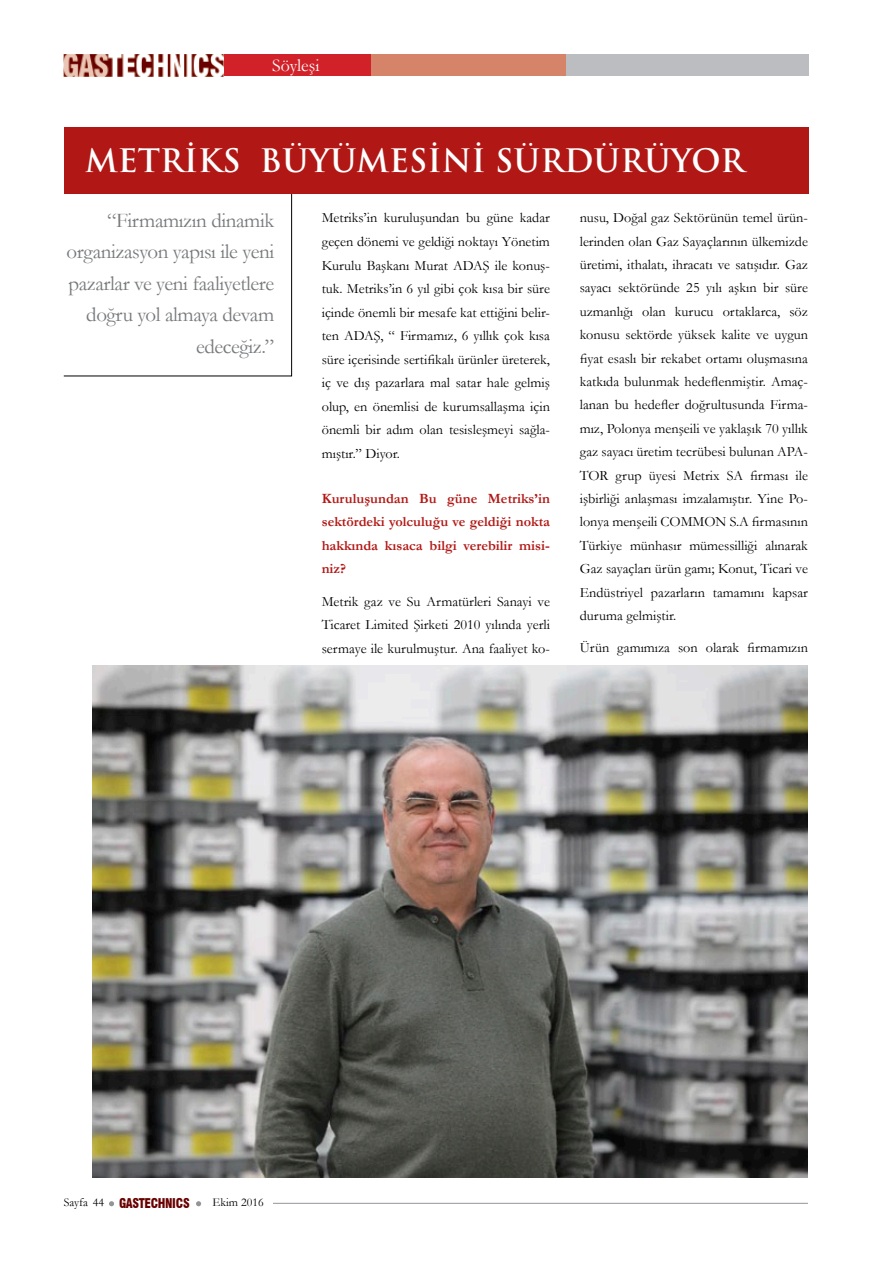
<style>
.page{position:relative;width:893px;height:1263px;background:#fff}
.page>*{position:absolute;margin:0;border:0;box-sizing:border-box;transform-origin:0 0}
.t1{font:700 31.5px "Trajan Pro";color:#fff}
.t2{font:21px/31.5px "Garamond";letter-spacing:-.02em;color:#76787a;text-align:right}
.t3{font:18px "Garamond";color:#fff}
.t4{font:14.25px/23.4px "Garamond";color:#000;text-align:justify}
.t5{font:700 14.25px/23.5px "Garamond";color:#b11815;text-align:justify}
.t6{font:900 condensed 13.2px "Swiss 721 BT";letter-spacing:-.03em;color:#690000;scale:.96 1}
.t7{font:12px "Garamond";color:#000}
.s1{font-family:"Garamond";font-weight:400;font-stretch:normal;font-size:12px;color:#000}
</style>
<div class="page">
<div style="left:64px;top:54px;width:307px;height:22px;background:#d22229"></div>
<img style="left:64px;top:54px;width:159px;height:22px">
<div style="left:371px;top:54px;width:301px;height:22px;background:#d5846a"></div>
<div style="left:566px;top:54px;width:242px;height:22px;background:#bbbdc0"></div>
<hr style="left:256px;top:1203px;width:552px;height:1px;background:#939498">
<svg style="left:109px;top:1201px;width:5px;height:5px"></svg>
<svg style="left:196px;top:1201px;width:5px;height:5px"></svg>
<div style="left:204px;top:1198px;width:68px;height:10px;background:#fff"></div>
<svg style="left:63px;top:194px;width:229px;height:183px"></svg>
<div style="left:64px;top:128px;width:744px;height:66px;background:#b11815"></div>
<img style="left:93px;top:665px;width:715px;height:513px">
<p class="t3" style="left:272px;top:53px;width:49px">Söyleşi</p>
<h1 class="t1" style="left:85px;top:141px;width:661px">METRIKS BÜYÜMESINI SÜRDÜRÜYOR</h1>
<p class="t4" style="left:322px;top:206px;width:230px">Metriks’in kuruluşundan bu güne kadar geçen dönemi ve geldiği noktayı Yönetim Kurulu Başkanı Murat ADAŞ ile konuş&shy;tuk. Metriks’in 6 yıl gibi çok kısa bir süre içinde önemli bir mesafe kat ettiğini belir&shy;ten ADAŞ, “ Firmamız, 6 yıllık çok kısa süre içerisinde sertifikalı ürünler üreterek, iç ve dış pazarlara mal satar hale gelmiş olup, en önemlisi de kurumsallaşma için önemli bir adım olan tesisleşmeyi sağla&shy;mıştır.” Diyor.</p>
<p class="t5" style="left:322px;top:487px;width:230px">Kuruluşundan Bu güne Metriks’in sektördeki yolculuğu ve geldiği nokta hakkında kısaca bilgi verebilir misi&shy;niz?</p>
<p class="t4" style="left:322px;top:589px;width:230px">Metrik gaz ve Su Armatürleri Sanayi ve Ticaret Limited Şirketi 2010 yılında yerli sermaye ile kurulmuştur. Ana faaliyet ko-</p>
<h2 class="t2" style="left:67px;top:204px;width:209px">“Firmamızın dinamik organizasyon yapısı ile yeni pazarlar ve yeni faaliyetlere doğru yol almaya devam edeceğiz.”</h2>
<p class="t4" style="left:580px;top:206px;width:230px">nusu, Doğal gaz Sektörünün temel ürün&shy;lerinden olan Gaz Sayaçlarının ülkemizde üretimi, ithalatı, ihracatı ve satışıdır. Gaz sayacı sektöründe 25 yılı aşkın bir süre uzmanlığı olan kurucu ortaklarca, söz konusu sektörde yüksek kalite ve uygun fiyat esaslı bir rekabet ortamı oluşmasına katkıda bulunmak hedeflenmiştir. Amaç&shy;lanan bu hedefler doğrultusunda Firma&shy;mız, Polonya menşeili ve yaklaşık 70 yıllık gaz sayacı üretim tecrübesi bulunan APA-TOR grup üyesi Metrix SA firması ile işbirliği anlaşması imzalamıştır. Yine Po&shy;lonya menşeili COMMON S.A firmasının Türkiye münhasır mümessilliği alınarak Gaz sayaçları ürün gamı; Konut, Ticari ve Endüstriyel pazarların tamamını kapsar duruma gelmiştir.</p>
<p class="t4" style="left:580px;top:635px;width:230px">Ürün gamımıza son olarak firmamızın</p>
<p class="t6" style="left:64px;top:1195px;width:133px"><span class="s1">Sayfa 44</span> GASTECHNICS</p>
<p class="t7" style="left:213px;top:1194px;width:53px">Ekim 2016</p>
</div>
